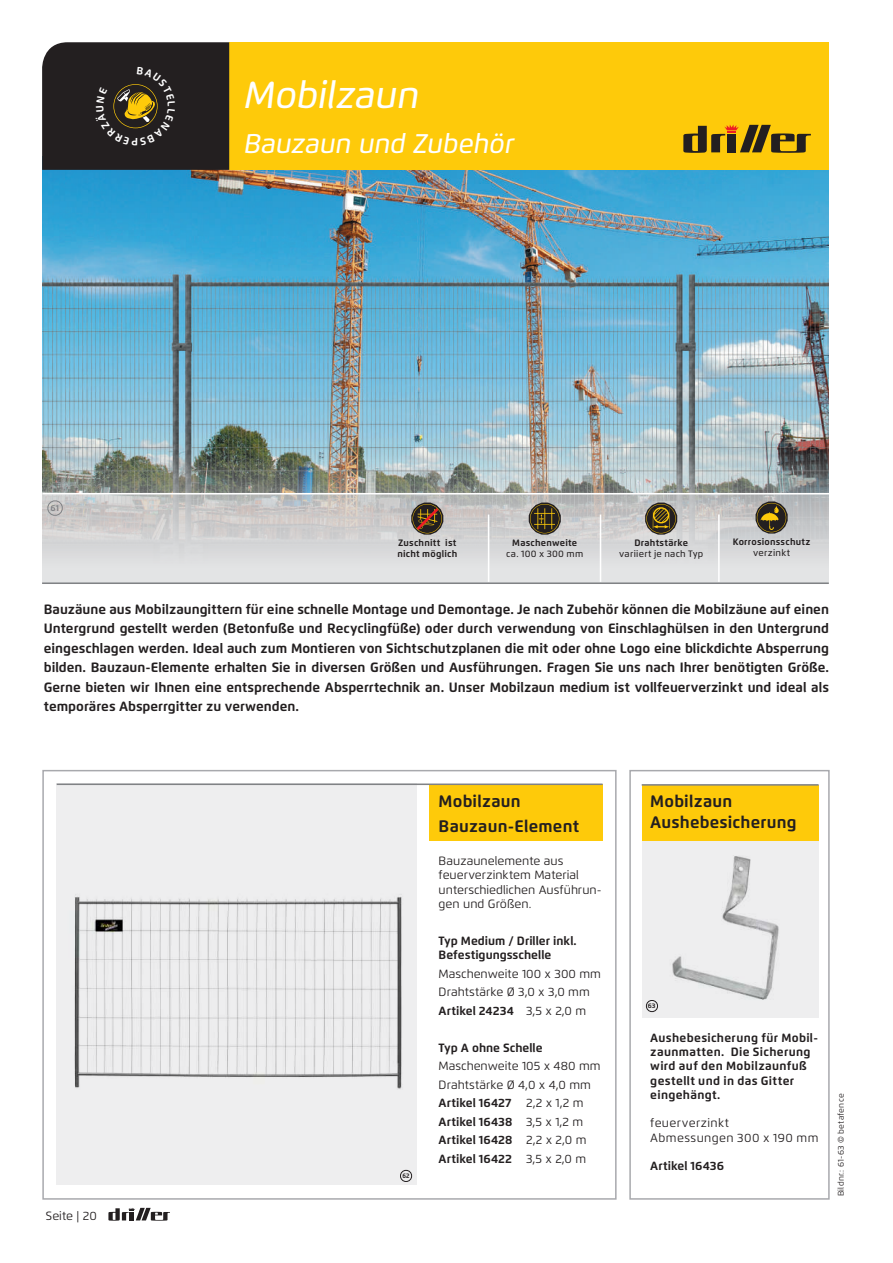
<style>
.page{position:relative;width:893px;height:1263px;background:#fff}
.page>*{position:absolute;margin:0;border:0;box-sizing:border-box;transform-origin:0 0}
.t1{font:italic 500 37.5px "Flexo";color:#fff}
.t2{font:italic 500 27px "Flexo";color:#fff}
.t3{font:700 16.65px/25.5px "Flexo";letter-spacing:.01em;color:#231f20}
.t4{font:700 13.5px/19.5px "Flexo";color:#231f20;text-align:justify}
.t5{font:12px/18.5px "Flexo";color:#231f20}
.t6{font:700 12px/14.2px "Flexo";letter-spacing:.025em;color:#231f20}
.t7{font:700 12px/14.2px "Flexo";color:#231f20}
.t8{font:12px/14.2px "Flexo";letter-spacing:.03em;color:#231f20}
.t9{font:700 9.3px/10.8px "Flexo";letter-spacing:.025em;color:#231f20}
.t10{font:500 9.3px "Flexo";letter-spacing:.03em;color:#231f20}
.t11{font:700 8.55px "Flexo";color:#808285}
.t12{font:8.25px "Flexo";letter-spacing:.03em;color:#231f20}
.t13{font:700 6.6px "Flexo";color:#231f20;scale:.9 1}
.t14{font:700 6.6px "Flexo";color:#231f20}
.s1{font-weight:700}
</style>
<div class="page">
<svg style="left:108px;top:1208px;width:62px;height:13px"></svg>
<img style="left:42px;top:170px;width:787px;height:323px">
<svg style="left:42px;top:494px;width:787px;height:88px;background:#d3d3d4"></svg>
<hr style="left:42px;top:582px;width:787px;height:2px;background:#808285">
<svg style="left:756px;top:501px;width:32px;height:33px"></svg>
<svg style="left:47px;top:500px;width:16px;height:16px"></svg>
<div style="left:229px;top:42px;width:600px;height:128px;background:#feca0a"></div>
<svg style="left:683px;top:125px;width:128px;height:28px"></svg>
<div style="left:42px;top:770px;width:575px;height:430px;border:2px solid #a8a9ad"></div>
<div style="left:57px;top:783px;width:360px;height:402px;background:#eeeeef"></div>
<img style="left:74px;top:894px;width:333px;height:276px">
<svg style="left:400px;top:1170px;width:12px;height:12px"></svg>
<div style="left:429px;top:784px;width:174px;height:57px;background:#feca0a"></div>
<hr style="left:57px;top:783px;width:546px;height:2px;background:#808285">
<div style="left:629px;top:770px;width:201px;height:430px;border:2px solid #a8a9ad"></div>
<img style="left:642px;top:840px;width:177px;height:176px">
<div style="left:642px;top:785px;width:177px;height:55px;background:#feca0a"></div>
<svg style="left:646px;top:1000px;width:12px;height:12px"></svg>
<hr style="left:642px;top:784px;width:177px;height:2px;background:#808285">
<svg style="left:529px;top:502px;width:32px;height:33px"></svg>
<svg style="left:645px;top:502px;width:32px;height:33px"></svg>
<svg style="left:411px;top:502px;width:32px;height:33px"></svg>
<hr style="left:718px;top:514px;width:2px;height:68px;background:#fff">
<hr style="left:600px;top:514px;width:1px;height:68px;background:#fff">
<hr style="left:488px;top:514px;width:1px;height:68px;background:#fff">
<div style="left:42px;top:42px;width:187px;height:128px;background:#231f20"></div>
<h1 class="t1" style="left:244px;top:72px;width:176px">Mobilzaun</h1>
<h2 class="t2" style="left:244px;top:127px;width:271px">Bauzaun und Zubehör</h2>
<p class="t11" style="left:51px;top:503px;width:10px">61</p>
<p class="t9" style="left:397px;top:538px;width:61px">Zuschnitt ist nicht möglich</p>
<p class="t9" style="left:512px;top:538px;width:66px">Maschenweite</p>
<p class="t10" style="left:506px;top:548px;width:78px">ca. 100 x 300 mm</p>
<p class="t9" style="left:634px;top:538px;width:55px">Drahtstärke</p>
<p class="t10" style="left:619px;top:548px;width:86px">variiert je nach Typ</p>
<p class="t9" style="left:733px;top:537px;width:79px">Korrosionsschutz</p>
<p class="t10" style="left:753px;top:547px;width:38px">verzinkt</p>
<p class="t4" style="left:44px;top:599px;width:787px">Bauzäune aus Mobilzaungittern für eine schnelle Montage und Demontage. Je nach Zubehör können die Mobilzäune auf einen Untergrund gestellt werden (Betonfuße und Recyclingfüße) oder durch verwendung von Einschlaghülsen in den Untergrund eingeschlagen werden. Ideal auch zum Montieren von Sichtschutzplanen die mit oder ohne Logo eine blickdichte Absperrung bilden. Bauzaun-Elemente erhalten Sie in diversen Größen und Ausführungen. Fragen Sie uns nach Ihrer benötigten Größe.<br>Gerne bieten wir Ihnen eine entsprechende Absperrtechnik an. Unser Mobilzaun medium ist vollfeuerverzinkt und ideal als temporäres Absperrgitter zu verwenden.</p>
<p class="t5" style="left:46px;top:1207px;width:52px">Seite | 20</p>
<p class="t13" style="left:402px;top:1172px;width:9px">62</p>
<p class="t3" style="left:439px;top:788px;width:142px">Mobilzaun<br>Bauzaun-Element</p>
<p class="t5" style="left:439px;top:854px;width:164px;line-height:14.2px">Bauzaunelemente aus feuerverzinktem Material unterschiedlichen Ausführun&shy;gen und Größen.</p>
<p class="t7" style="left:439px;top:933px;width:140px">Typ Medium / Driller inkl.<br>Befestigungsschelle</p>
<p class="t5" style="left:439px;top:964px;width:164px">Maschenweite 100 x 300 mm<br>Drahtstärke Ø 3,0 x 3,0 mm<br><span class="s1">Artikel 24234</span> 3,5 x 2,0 m</p>
<p class="t7" style="left:439px;top:1040px;width:105px">Typ A ohne Schelle</p>
<p class="t5" style="left:439px;top:1057px;width:164px">Maschenweite 105 x 480 mm<br>Drahtstärke Ø 4,0 x 4,0 mm<br><span class="s1">Artikel 16427</span> 2,2 x 1,2 m<br><span class="s1">Artikel 16438</span> 3,5 x 1,2 m<br><span class="s1">Artikel 16428</span> 2,2 x 2,0 m<br><span class="s1">Artikel 16422</span> 3,5 x 2,0 m</p>
<p class="t3" style="left:650px;top:790px;width:148px;line-height:21.1px">Mobilzaun<br>Aushebesicherung</p>
<p class="t14" style="left:648px;top:1002px;width:9px">63</p>
<p class="t6" style="left:650px;top:1030px;width:169px">Aushebesicherung für Mobil&shy;zaunmatten. Die Sicherung wird auf den Mobilzaunfuß gestellt und in das Gitter eingehängt.</p>
<p class="t8" style="left:650px;top:1116px;width:170px">feuerverzinkt<br>Abmessungen 300 x 190 mm</p>
<p class="t7" style="left:650px;top:1159px;width:75px">Artikel 16436</p>
<p class="t12" style="left:836px;top:1196px;width:104px;rotate:-90deg">Bildnr.: 61-63 © betafence</p>
</div>
